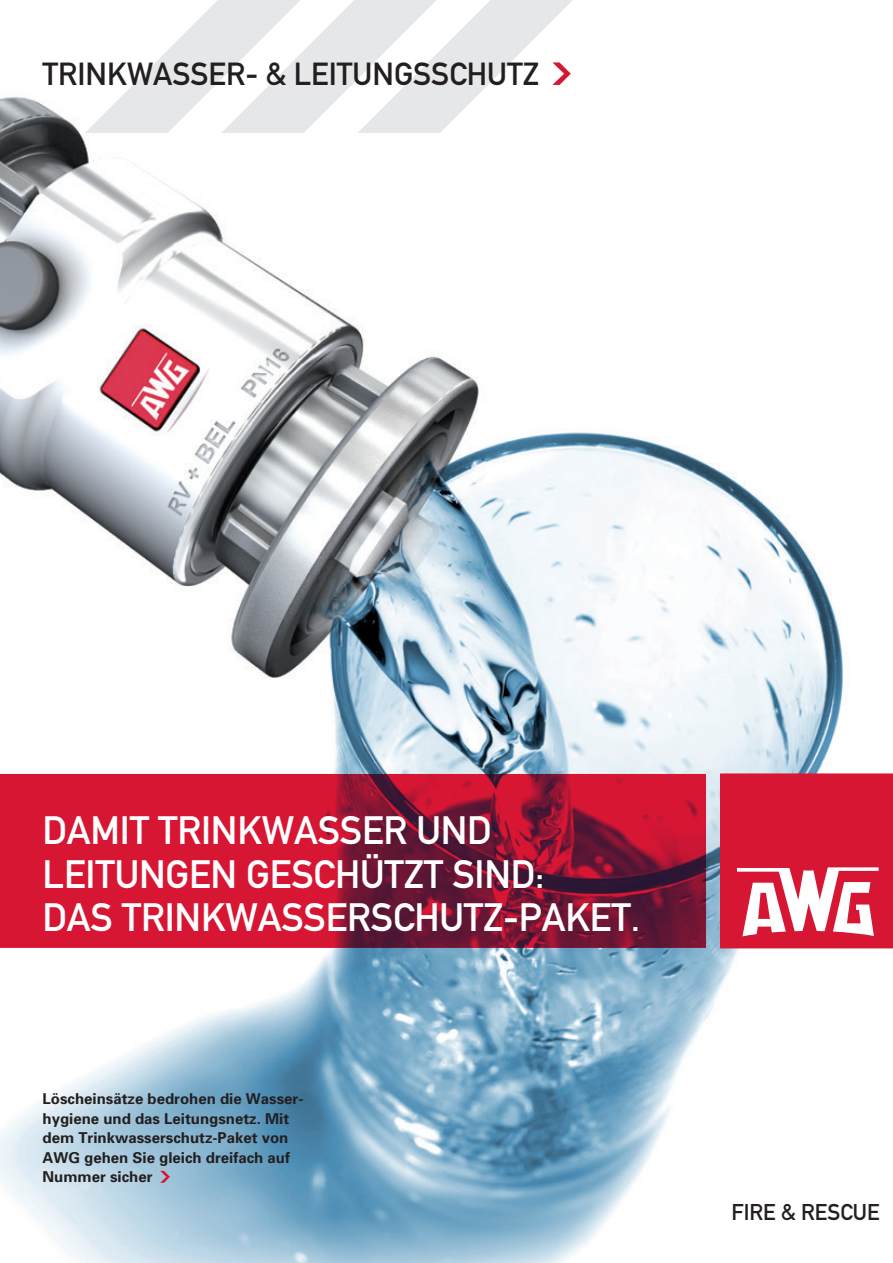
<style>
.page{position:relative;width:893px;height:1263px;background:#fff}
.page>*{position:absolute;margin:0;border:0;box-sizing:border-box;transform-origin:0 0}
.t1{font:39px/43.5px "DIN Schrift 1451 Mittelschrift";letter-spacing:-.005em;color:#fff}
.t2{font:31.5px "DIN Schrift 1451 Mittel Alt";color:#231f20}
.t3{font:22.5px "DIN Schrift 1451 Mittelschrift";color:#231f20}
.t4{font:700 15px/19.5px "Univers 65";color:#231f20}
</style>
<div class="page">
<img style="left:0;top:97px;width:893px;height:1166px">
<svg style="left:0;top:774px;width:706px;height:174px;background:#ac1634"></svg>
<svg style="left:721px;top:774px;width:172px;height:174px"></svg>
<svg style="left:160px;top:1171px;width:10px;height:12px"></svg>
<svg style="left:85px;top:0;width:488px;height:133px"></svg>
<h2 class="t2" style="left:43px;top:55px;width:498px">TRINKWASSER- &amp; LEITUNGSSCHUTZ</h2>
<h1 class="t1" style="left:43px;top:809px;width:599px">DAMIT TRINKWASSER UND<br>LEITUNGEN GESCHÜTZT SIND:<br>DAS TRINKWASSERSCHUTZ-PAKET.</h1>
<p class="t4" style="left:43px;top:1089px;width:262px">Löscheinsätze bedrohen die Wasser&shy;hygiene und das Leitungsnetz. Mit dem Trinkwasserschutz-Paket von<br>AWG gehen Sie gleich dreifach auf<br>Nummer sicher</p>
<h3 class="t3" style="left:731px;top:1199px;width:150px">FIRE &amp; RESCUE</h3>
</div>
